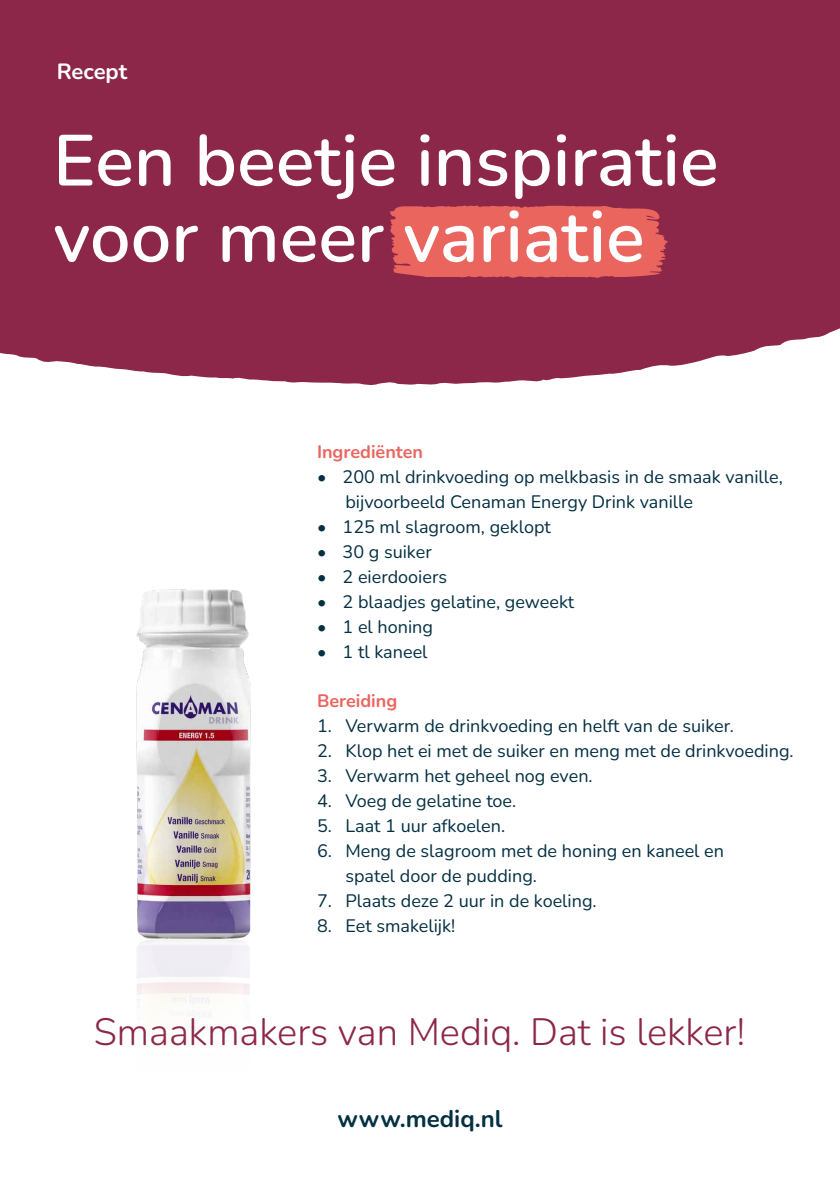
<style>
.page{position:relative;width:840px;height:1191px;background:#fff}
.page>*{position:absolute;margin:0;border:0;box-sizing:border-box;transform-origin:0 0}
.t1{font:600 72px/76px "Nunito";color:#fff}
.t2{font:300 38px "Nunito";color:#8c2749}
.t3{font:700 24px "Nunito";color:#043042}
.t4{font:700 22px "Nunito";letter-spacing:-.005em;color:#fff}
.t5{font:18px/25px "Nunito";color:#043042}
.t6{font:700 18px "Nunito";color:#ea655e}
</style>
<div class="page">
<div style="left:0;top:0;width:839px;height:385px;background:#8c2749"></div>
<svg style="left:386px;top:204px;width:294px;height:74px;background:#dc5b5a"></svg>
<img style="left:136px;top:589px;width:115px;height:427px">
<p class="t4" style="left:57px;top:56px;width:72px">Recept</p>
<h1 class="t1" style="left:53px;top:120px;width:666px">Een beetje inspiratie voor meer variatie</h1>
<p class="t6" style="left:317px;top:439px;width:107px">Ingrediënten</p>
<p class="t5" style="left:345px;top:464px;width:438px;text-indent:-28px">• 200 ml drinkvoeding op melkbasis in de smaak vanille, bijvoorbeeld Cenaman Energy Drink vanille</p>
<p class="t5" style="left:317px;top:514px;width:235px">• 125 ml slagroom, geklopt</p>
<p class="t5" style="left:317px;top:539px;width:116px">• 30 g suiker</p>
<p class="t5" style="left:317px;top:564px;width:131px">• 2 eierdooiers</p>
<p class="t5" style="left:317px;top:589px;width:258px">• 2 blaadjes gelatine, geweekt</p>
<p class="t5" style="left:317px;top:614px;width:117px">• 1 el honing</p>
<p class="t5" style="left:317px;top:639px;width:112px">• 1 tl kaneel</p>
<p class="t6" style="left:317px;top:688px;width:82px">Bereiding</p>
<p class="t5" style="left:317px;top:713px;width:418px">1. Verwarm de drinkvoeding en helft van de suiker.</p>
<p class="t5" style="left:317px;top:738px;width:478px">2. Klop het ei met de suiker en meng met de drinkvoeding.</p>
<p class="t5" style="left:317px;top:763px;width:277px">3. Verwarm het geheel nog even.</p>
<p class="t5" style="left:317px;top:788px;width:201px">4. Voeg de gelatine toe.</p>
<p class="t5" style="left:317px;top:813px;width:189px">5. Laat 1 uur afkoelen.</p>
<p class="t5" style="left:345px;top:838px;width:380px;text-indent:-28px">6. Meng de slagroom met de honing en kaneel en spatel door de pudding.</p>
<p class="t5" style="left:317px;top:888px;width:281px">7. Plaats deze 2 uur in de koeling.</p>
<p class="t5" style="left:317px;top:913px;width:140px">8. Eet smakelijk!</p>
<h2 class="t2" style="left:94px;top:1005px;width:652px">Smaakmakers van Mediq. Dat is lekker!</h2>
<h3 class="t3" style="left:337px;top:1102px;width:166px">www.mediq.nl</h3>
</div>
